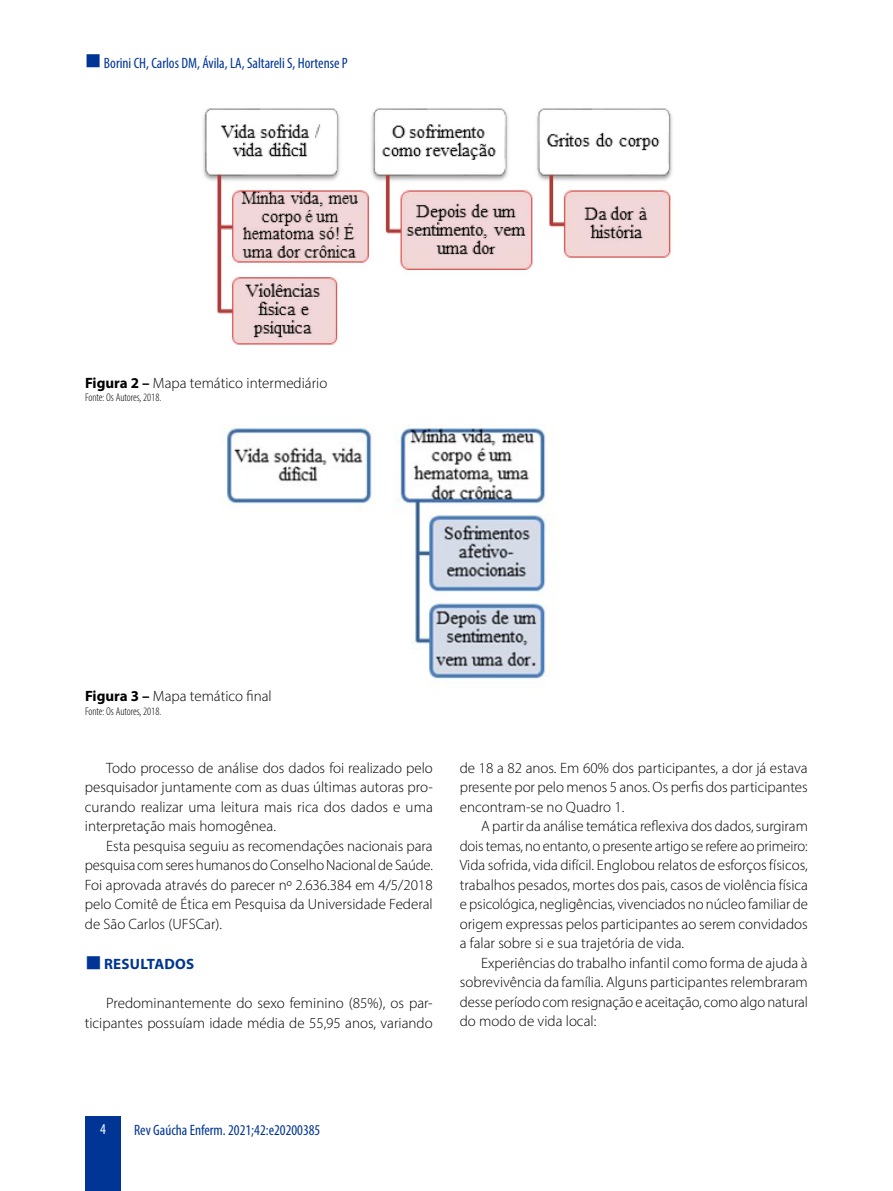
<style>
.page{position:relative;width:893px;height:1191px;background:#fff}
.page>*{position:absolute;margin:0;border:0;box-sizing:border-box;transform-origin:0 0}
.t1{font:300 15px/19.5px "Myriad Pro";color:#000;text-align:justify}
.t2{font:condensed 15px "Myriad Pro";color:#003595}
.t3{font:700 15px "Myriad Pro";letter-spacing:.02em;color:#003595}
.t4{font:condensed 15px "Myriad Pro";color:#fff}
.t5{font:300 condensed 11.25px "Myriad Pro";color:#000}
.s1{font-weight:700}
</style>
<div class="page">
<div style="left:85px;top:1116px;width:36px;height:75px;background:#003595"></div>
<img style="left:203px;top:108px;width:469px;height:237px">
<img style="left:224px;top:424px;width:331px;height:255px">
<p class="t2" style="left:104px;top:54px;width:245px">Borini CH, Carlos DM, Ávila, LA, Saltareli S, Hortense P</p>
<p class="t1" style="left:85px;top:373px;width:244px"><span class="s1">Figura 2 –</span> Mapa temático intermediário</p>
<p class="t5" style="left:85px;top:391px;width:78px">Fonte: Os Autores, 2018.</p>
<p class="t1" style="left:85px;top:686px;width:188px"><span class="s1">Figura 3 –</span> Mapa temático final</p>
<p class="t5" style="left:85px;top:704px;width:78px">Fonte: Os Autores, 2018.</p>
<p class="t1" style="left:85px;top:757px;width:350px;text-indent:21px">Todo processo de análise dos dados foi realizado pelo pesquisador juntamente com as duas últimas autoras pro&shy;curando realizar uma leitura mais rica dos dados e uma interpretação mais homogênea.</p>
<p class="t1" style="left:85px;top:835px;width:350px;text-indent:21px">Esta pesquisa seguiu as recomendações nacionais para pesquisa com seres humanos do Conselho Nacional de Saúde.<br>Foi aprovada através do parecer nº 2.636.384 em 4/5/2018 pelo Comitê de Ética em Pesquisa da Universidade Federal de São Carlos (UFSCar).</p>
<p class="t3" style="left:104px;top:954px;width:92px">RESULTADOS</p>
<p class="t1" style="left:85px;top:993px;width:349px;text-align:right">Predominantemente do sexo feminino (85%), os par&shy;ticipantes possuíam idade média de 55,95 anos, variando</p>
<p class="t1" style="left:460px;top:757px;width:349px">de 18 a 82 anos. Em 60% dos participantes, a dor já estava presente por pelo menos 5 anos. Os perfis dos participantes encontram-se no Quadro 1.</p>
<p class="t1" style="left:460px;top:816px;width:350px;text-indent:21px">A partir da análise temática reflexiva dos dados, surgiram dois temas, no entanto, o presente artigo se refere ao primeiro:<br>Vida sofrida, vida difícil. Englobou relatos de esforços físicos, trabalhos pesados, mortes dos pais, casos de violência física e psicológica, negligências, vivenciados no núcleo familiar de origem expressas pelos participantes ao serem convidados a falar sobre si e sua trajetória de vida.</p>
<p class="t1" style="left:460px;top:952px;width:350px;text-indent:21px">Experiências do trabalho infantil como forma de ajuda à sobrevivência da família. Alguns participantes relembraram desse período com resignação e aceitação, como algo natural do modo de vida local:</p>
<p class="t4" style="left:100px;top:1120px;width:7px">4</p>
<p class="t2" style="left:134px;top:1121px;width:188px">Rev Gaúcha Enferm. 2021;42:e20200385</p>
</div>
